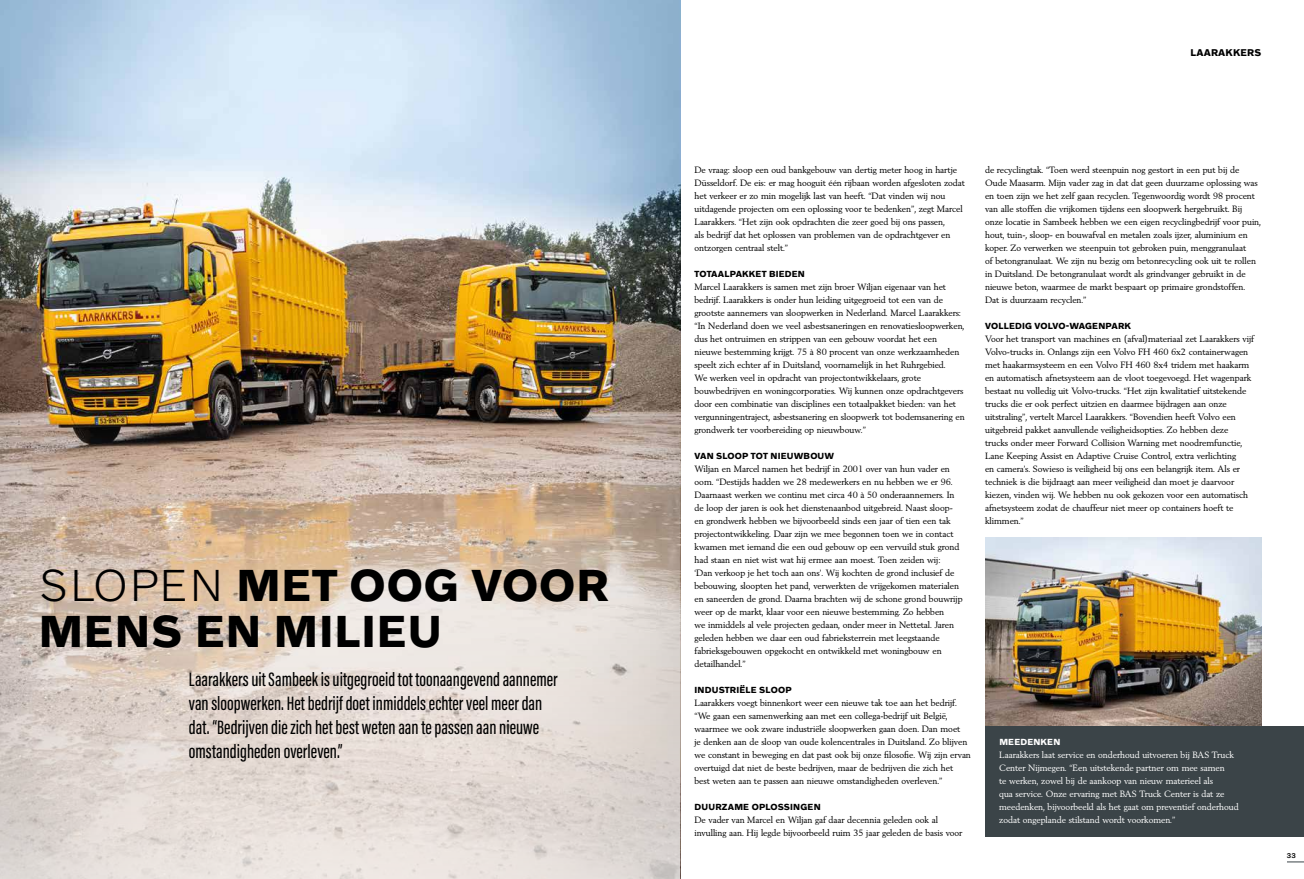
<style>
.page{position:relative;width:1304px;height:879px;background:#fff}
.page>*{position:absolute;margin:0;border:0;box-sizing:border-box;transform-origin:0 0}
.t1{font:700 45.6px/45.6px "Volvo Novum";letter-spacing:.02em;color:#000}
.t2{font:500 20px/24px "Acumin Pro Extra Cond";color:#000}
.t3{font:700 10px "Volvo Novum";letter-spacing:.02em;color:#000}
.t4{font:9px/13px "Volvo Serif Pro";color:#000}
.t5{font:9px/13px "Volvo Serif Pro";color:#fff}
.t6{font:700 9px "Volvo Novum";letter-spacing:.02em;color:#000}
.t7{font:700 9px "Volvo Novum";letter-spacing:.02em;color:#fff}
.t8{font:500 7px "Volvo Novum";color:#000}
.s1{font-weight:300}
</style>
<div class="page">
<svg style="left:1287px;top:861px;width:17px;height:1px"></svg>
<img style="left:985px;top:537px;width:276px;height:189px">
<img style="left:0;top:0;width:680px;height:879px">
<div style="left:985px;top:726px;width:319px;height:110px;background:#3b4448"></div>
<h1 class="t1" style="left:39px;top:560px;width:572px"><span class="s1">SLOPEN</span> MET OOG VOOR<br>MENS EN MILIEU</h1>
<h2 class="t2" style="left:189px;top:667px;width:370px">Laarakkers uit Sambeek is uitgegroeid tot toonaangevend aannemer van sloopwerken. Het bedrijf doet inmiddels echter veel meer dan dat. “Bedrijven die zich het best weten aan te passen aan nieuwe omstandigheden overleven.”</h2>
<p class="t3" style="left:1190px;top:46px;width:72px">LAARAKKERS</p>
<p class="t4" style="left:694px;top:164px;width:272px">De vraag: sloop een oud bankgebouw van dertig meter hoog in hartje Düsseldorf. De eis: er mag hooguit één rijbaan worden afgesloten zodat het verkeer er zo min mogelijk last van heeft. “Dat vinden wij nou uitdagende projecten om een oplossing voor te bedenken”, zegt Marcel Laarakkers. “Het zijn ook opdrachten die zeer goed bij ons passen,<br>als bedrijf dat het oplossen van problemen van de opdrachtgever en ontzorgen centraal stelt.”</p>
<p class="t6" style="left:695px;top:268px;width:112px">TOTAALPAKKET BIEDEN</p>
<p class="t4" style="left:694px;top:281px;width:272px">Marcel Laarakkers is samen met zijn broer Wiljan eigenaar van het bedrijf. Laarakkers is onder hun leiding uitgegroeid tot een van de grootste aannemers van sloopwerken in Nederland. Marcel Laarakkers: “In Nederland doen we veel asbestsaneringen en renovatiesloopwerken, dus het ontruimen en strippen van een gebouw voordat het een nieuwe bestemming krijgt. 75 à 80 procent van onze werkzaamheden speelt zich echter af in Duitsland, voornamelijk in het Ruhrgebied.<br>We werken veel in opdracht van projectontwikkelaars, grote bouwbedrijven en woningcorporaties. Wij kunnen onze opdrachtgevers door een combinatie van disciplines een totaalpakket bieden: van het vergunningentraject, asbestsanering en sloopwerk tot bodemsanering en grondwerk ter voorbereiding op nieuwbouw.”</p>
<p class="t6" style="left:695px;top:450px;width:141px">VAN SLOOP TOT NIEUWBOUW</p>
<p class="t4" style="left:694px;top:463px;width:270px">Wiljan en Marcel namen het bedrijf in 2001 over van hun vader en oom. “Destijds hadden we 28 medewerkers en nu hebben we er 96.<br>Daarnaast werken we continu met circa 40 à 50 onderaannemers. In de loop der jaren is ook het dienstenaanbod uitgebreid. Naast sloop&shy;en grondwerk hebben we bijvoorbeeld sinds een jaar of tien een tak projectontwikkeling. Daar zijn we mee begonnen toen we in contact kwamen met iemand die een oud gebouw op een vervuild stuk grond had staan en niet wist wat hij ermee aan moest. Toen zeiden wij:<br>‘Dan verkoop je het toch aan ons’. Wij kochten de grond inclusief de bebouwing, sloopten het pand, verwerkten de vrijgekomen materialen en saneerden de grond. Daarna brachten wij de schone grond bouwrijp weer op de markt, klaar voor een nieuwe bestemming. Zo hebben<br>we inmiddels al vele projecten gedaan, onder meer in Nettetal. Jaren geleden hebben we daar een oud fabrieksterrein met leegstaande fabrieksgebouwen opgekocht en ontwikkeld met woningbouw en detailhandel.”</p>
<p class="t6" style="left:695px;top:684px;width:98px">INDUSTRIËLE SLOOP</p>
<p class="t4" style="left:694px;top:696px;width:278px">Laarakkers voegt binnenkort weer een nieuwe tak toe aan het bedrijf. “We gaan een samenwerking aan met een collega-bedrijf uit België, waarmee we ook zware industriële sloopwerken gaan doen. Dan moet<br>je denken aan de sloop van oude kolencentrales in Duitsland. Zo blijven we constant in beweging en dat past ook bij onze filosofie. Wij zijn ervan overtuigd dat niet de beste bedrijven, maar de bedrijven die zich het<br>best weten aan te passen aan nieuwe omstandigheden overleven.”</p>
<p class="t6" style="left:695px;top:801px;width:128px">DUURZAME OPLOSSINGEN</p>
<p class="t4" style="left:694px;top:813px;width:269px">De vader van Marcel en Wiljan gaf daar decennia geleden ook al invulling aan. Hij legde bijvoorbeeld ruim 35 jaar geleden de basis voor</p>
<p class="t4" style="left:985px;top:163px;width:277px">de recyclingtak. “Toen werd steenpuin nog gestort in een put bij de Oude Maasarm. Mijn vader zag in dat dat geen duurzame oplossing was en toen zijn we het zelf gaan recyclen. Tegenwoordig wordt 98 procent van alle stoffen die vrijkomen tijdens een sloopwerk hergebruikt. Bij onze locatie in Sambeek hebben we een eigen recyclingbedrijf voor puin, hout, tuin-, sloop- en bouwafval en metalen zoals ijzer, aluminium en koper. Zo verwerken we steenpuin tot gebroken puin, menggranulaat<br>of betongranulaat. We zijn nu bezig om betonrecycling ook uit te rollen in Duitsland. De betongranulaat wordt als grindvanger gebruikt in de nieuwe beton, waarmee de markt bespaart op primaire grondstoffen.<br>Dat is duurzaam recyclen.”</p>
<p class="t6" style="left:985px;top:320px;width:147px">VOLLEDIG VOLVO-WAGENPARK</p>
<p class="t4" style="left:985px;top:332px;width:270px">Voor het transport van machines en (afval)materiaal zet Laarakkers vijf Volvo-trucks in. Onlangs zijn een Volvo FH 460 6x2 containerwagen met haakarmsysteem en een Volvo FH 460 8x4 tridem met haakarm en automatisch afnetsysteem aan de vloot toegevoegd. Het wagenpark bestaat nu volledig uit Volvo-trucks. “Het zijn kwalitatief uitstekende trucks die er ook perfect uitzien en daarmee bijdragen aan onze uitstraling”, vertelt Marcel Laarakkers. “Bovendien heeft Volvo een uitgebreid pakket aanvullende veiligheidsopties. Zo hebben deze<br>trucks onder meer Forward Collision Warning met noodremfunctie, Lane Keeping Assist en Adaptive Cruise Control, extra verlichting<br>en camera’s. Sowieso is veiligheid bij ons een belangrijk item. Als er techniek is die bijdraagt aan meer veiligheid dan moet je daarvoor kiezen, vinden wij. We hebben nu ook gekozen voor een automatisch afnetsysteem zodat de chauffeur niet meer op containers hoeft te klimmen.”</p>
<p class="t7" style="left:999px;top:736px;width:63px">MEEDENKEN</p>
<p class="t5" style="left:999px;top:749px;width:241px">Laarakkers laat service en onderhoud uitvoeren bij BAS Truck Center Nijmegen. “Een uitstekende partner om mee samen<br>te werken, zowel bij de aankoop van nieuw materieel als<br>qua service. Onze ervaring met BAS Truck Center is dat ze meedenken, bijvoorbeeld als het gaat om preventief onderhoud zodat ongeplande stilstand wordt voorkomen.”</p>
<p class="t8" style="left:1287px;top:851px;width:11px">33</p>
</div>
